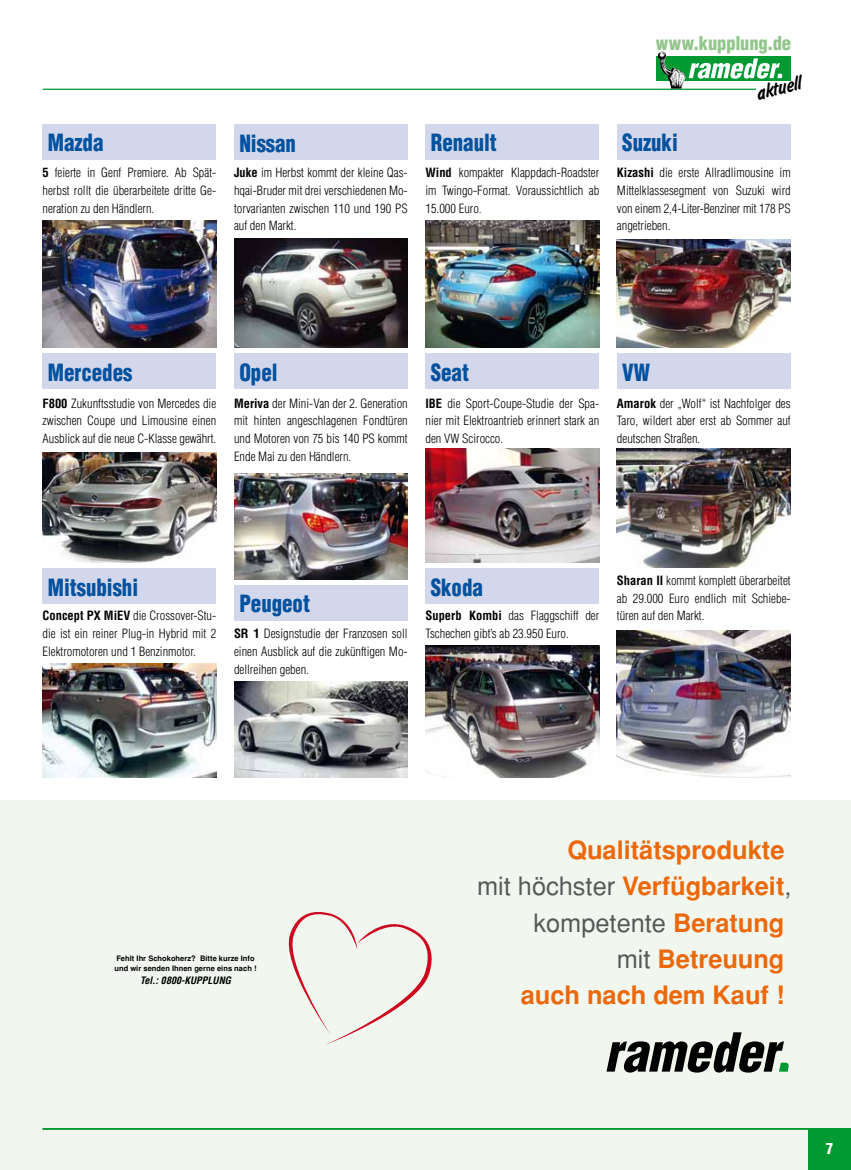
<style>
.page{position:relative;width:851px;height:1170px;background:#fff}
.page>*{position:absolute;margin:0;border:0;box-sizing:border-box;transform-origin:0 0}
.t1{font:700 25.38px/36.2px "Helvetica";color:#eb690b;text-align:right}
.t2{font:900 condensed 23.12px "Helvetica";color:#00519e;scale:.9 1}
.t3{font:19.38px "Slager";color:#000}
.t4{font:900 condensed 18.62px "Helvetica";letter-spacing:-.01em;color:#92c68c}
.t5{font:900 condensed 15px "Helvetica";color:#fff}
.t6{font:300 condensed 12.5px/17.8px "Helvetica";color:#000;text-align:justify}
.t7{font:italic 700 condensed 10px "Helvetica";letter-spacing:.005em;color:#000}
.t8{font:700 7.5px/10px "Helvetica";letter-spacing:.005em;color:#000}
.s1{font-weight:700}
.s2{font-weight:400;color:#58585a}
</style>
<div class="page">
<div style="left:0;top:800px;width:850px;height:369px;background:#f1f7ef"></div>
<div style="left:43px;top:124px;width:173px;height:36px;background:#d3d7eb"></div>
<div style="left:43px;top:353px;width:173px;height:36px;background:#d3d7eb"></div>
<div style="left:43px;top:568px;width:173px;height:35px;background:#d3d7eb"></div>
<img style="left:43px;top:663px;width:173px;height:114px">
<div style="left:425px;top:124px;width:174px;height:36px;background:#d3d7eb"></div>
<img style="left:425px;top:221px;width:174px;height:126px">
<img style="left:617px;top:630px;width:173px;height:147px">
<div style="left:617px;top:353px;width:173px;height:36px;background:#d3d7eb"></div>
<img style="left:617px;top:449px;width:173px;height:118px">
<div style="left:425px;top:568px;width:174px;height:35px;background:#d3d7eb"></div>
<div style="left:425px;top:353px;width:174px;height:36px;background:#d3d7eb"></div>
<img style="left:425px;top:449px;width:174px;height:113px">
<img style="left:425px;top:645px;width:174px;height:132px">
<div style="left:234px;top:124px;width:173px;height:36px;background:#d3d7eb"></div>
<div style="left:234px;top:353px;width:173px;height:36px;background:#d3d7eb"></div>
<div style="left:234px;top:585px;width:173px;height:35px;background:#d3d7eb"></div>
<img style="left:234px;top:473px;width:173px;height:106px">
<img style="left:234px;top:681px;width:173px;height:96px">
<img style="left:234px;top:238px;width:173px;height:109px">
<img style="left:43px;top:453px;width:173px;height:109px">
<img style="left:43px;top:221px;width:173px;height:126px">
<div style="left:617px;top:124px;width:173px;height:36px;background:#d3d7eb"></div>
<img style="left:617px;top:239px;width:173px;height:108px">
<svg style="left:288px;top:912px;width:144px;height:133px"></svg>
<svg style="left:606px;top:1032px;width:182px;height:40px"></svg>
<hr style="left:43px;top:89px;width:712px;height:1px;background:#009932">
<div style="left:656px;top:56px;width:134px;height:25px;background:#009932"></div>
<svg style="left:688px;top:58px;width:94px;height:21px"></svg>
<img style="left:657px;top:51px;width:28px;height:38px">
<hr style="left:43px;top:1127px;width:807px;height:2px;background:#009932">
<div style="left:808px;top:1127px;width:42px;height:42px;background:#009932"></div>
<h2 class="t2" style="left:48px;top:128px;width:63px">Mazda</h2>
<p class="t6" style="left:43px;top:164px;width:175px"><span class="s1">5</span> feierte in Genf Premiere. Ab Spät&shy;herbst rollt die überarbeitete dritte Ge&shy;neration zu den Händlern.</p>
<h2 class="t2" style="left:239px;top:129px;width:64px">Nissan</h2>
<p class="t6" style="left:234px;top:164px;width:175px"><span class="s1">Juke</span> im Herbst kommt der kleine Qas&shy;hqai-Bruder mit drei verschiedenen Mo&shy;torvarianten zwischen 110 und 190 PS auf den Markt.</p>
<h2 class="t2" style="left:431px;top:128px;width:75px">Renault</h2>
<p class="t6" style="left:425px;top:164px;width:175px"><span class="s1">Wind</span> kompakter Klappdach-Roadster im Twingo-Format. Voraussichtlich ab 15.000 Euro.</p>
<h3 class="t4" style="left:656px;top:31px;width:137px">www.kupplung.de</h3>
<h3 class="t3" style="left:752px;top:83px;width:47px;rotate:-15deg">aktuell</h3>
<h2 class="t2" style="left:622px;top:128px;width:63px">Suzuki</h2>
<p class="t6" style="left:617px;top:164px;width:175px"><span class="s1">Kizashi</span> die erste Allradlimousine im Mittelklassesegment von Suzuki wird von einem 2,4-Liter-Benziner mit 178 PS angetrieben.</p>
<h2 class="t2" style="left:48px;top:358px;width:95px">Mercedes</h2>
<p class="t6" style="left:43px;top:394px;width:175px"><span class="s1">F800</span> Zukunftsstudie von Mercedes die zwischen Coupe und Limousine einen Ausblick auf die neue C-Klasse gewährt.</p>
<h2 class="t2" style="left:239px;top:358px;width:44px">Opel</h2>
<p class="t6" style="left:234px;top:394px;width:175px"><span class="s1">Meriva</span> der Mini-Van der 2. Generation mit hinten angeschlagenen Fondtüren und Motoren von 75 bis 140 PS kommt Ende Mai zu den Händlern.</p>
<h2 class="t2" style="left:431px;top:358px;width:44px">Seat</h2>
<p class="t6" style="left:425px;top:394px;width:175px"><span class="s1">IBE</span> die Sport-Coupe-Studie der Spa&shy;nier mit Elektroantrieb erinnert stark an den VW Scirocco.</p>
<h2 class="t2" style="left:622px;top:358px;width:32px">VW</h2>
<p class="t6" style="left:617px;top:394px;width:175px"><span class="s1">Amarok</span> der „Wolf“ ist Nachfolger des Taro, wildert aber erst ab Sommer auf deutschen Straßen.</p>
<h2 class="t2" style="left:48px;top:572px;width:102px">Mitsubishi</h2>
<p class="t6" style="left:43px;top:607px;width:175px"><span class="s1">Concept PX MiEV</span> die Crossover-Stu&shy;die ist ein reiner Plug-in Hybrid mit 2<br>Elektromotoren und 1 Benzinmotor.</p>
<h2 class="t2" style="left:239px;top:589px;width:80px">Peugeot</h2>
<p class="t6" style="left:234px;top:624px;width:175px"><span class="s1">SR 1</span> Designstudie der Franzosen soll einen Ausblick auf die zukünftigen Mo&shy;dellreihen geben.</p>
<h2 class="t2" style="left:431px;top:572px;width:59px">Skoda</h2>
<p class="t6" style="left:425px;top:607px;width:175px"><span class="s1">Superb Kombi</span> das Flaggschiff der<br>Tschechen gibt’s ab 23.950 Euro.</p>
<p class="t6" style="left:617px;top:571px;width:175px"><span class="s1">Sharan II</span> kommt komplett überarbeitet ab 29.000 Euro endlich mit Schiebe&shy;türen auf den Markt.</p>
<p class="t8" style="left:114px;top:953px;width:143px">Fehlt Ihr Schokoherz? Bitte kurze Info und wir senden Ihnen gerne eins nach !</p>
<p class="t7" style="left:140px;top:974px;width:92px">Tel.: 0800-KUPPLUNG</p>
<h1 class="t1" style="left:477px;top:831px;width:316px">Qualitätsprodukte<br><span class="s2">mit höchster</span> Verfügbarkeit<span class="s2">, kompetente</span> Beratung<br><span class="s2">mit</span> Betreuung<br>auch nach dem Kauf !</h1>
<p class="t5" style="left:825px;top:1138px;width:9px">7</p>
</div>
